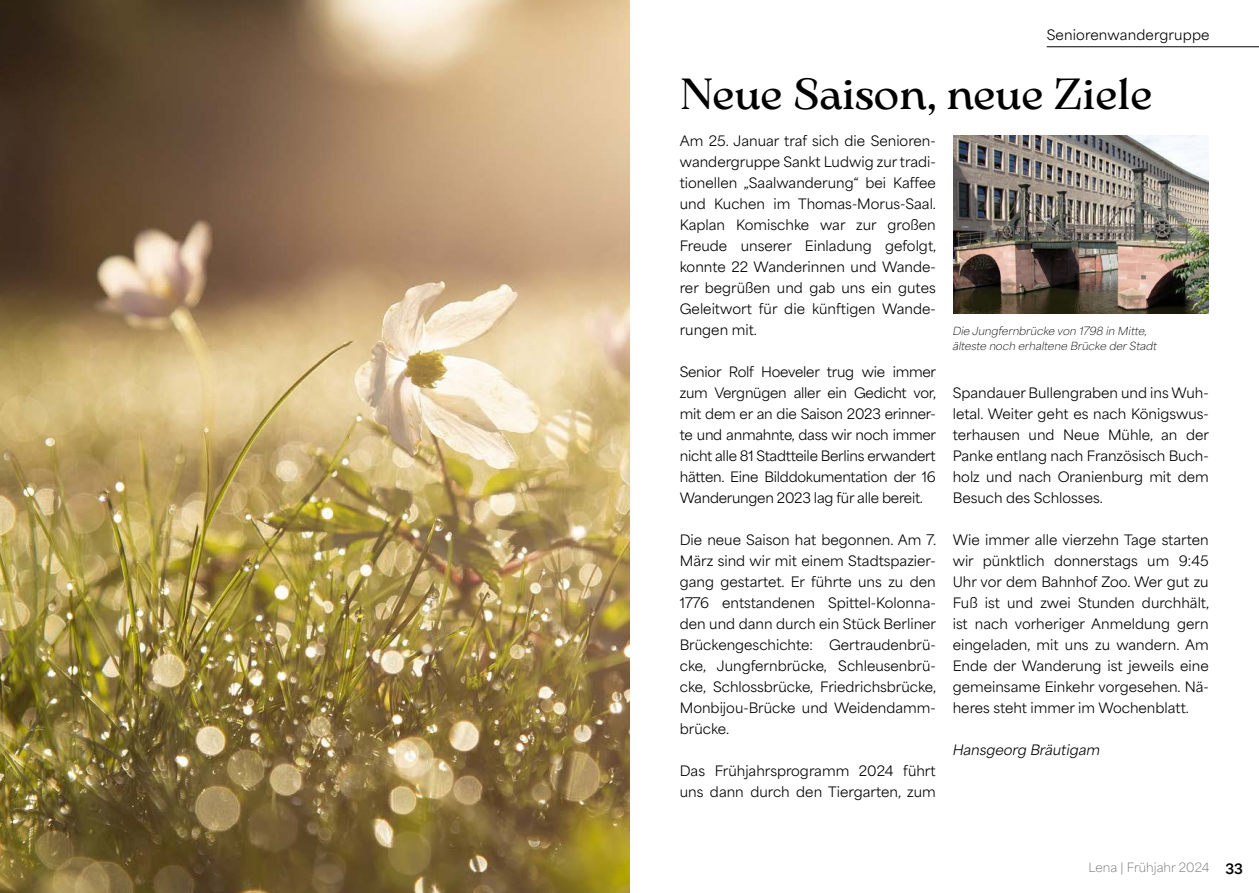
<style>
.page{position:relative;width:1259px;height:893px;background:#fff}
.page>*{position:absolute;margin:0;border:0;box-sizing:border-box;transform-origin:0 0}
.t1{font:43.5px "Arsenica Variable";color:#000}
.t2{font:13.5px/21px "Area Normal";color:#000;text-align:justify}
.t3{font:italic 13.5px "Area Normal";color:#000}
.t4{font:100 12px "Area Normal";color:#706f6f}
.t5{font:italic 100 10.5px/15px "Area Normal";color:#000}
.s1{font-weight:700;font-size:13.5px;color:#000}
</style>
<div class="page">
<hr style="left:629px;top:0;width:1px;height:893px;background:#000">
<hr style="left:1046px;top:47px;width:213px;height:1px;background:#000">
<img style="left:953px;top:135px;width:255px;height:179px">
<img style="left:0;top:0;width:629px;height:893px">
<p class="t2" style="left:1046px;top:22px;width:164px">Seniorenwandergruppe</p>
<h1 class="t1" style="left:680px;top:62px;width:474px">Neue Saison, neue Ziele</h1>
<p class="t2" style="left:680px;top:128px;width:258px">Am 25. Januar traf sich die Senioren&shy;wandergruppe Sankt Ludwig zur tradi&shy;tionellen „Saalwanderung“ bei Kaffee und Kuchen im Thomas-Morus-Saal.<br>Kaplan Komischke war zur großen Freude unserer Einladung gefolgt, konnte 22 Wanderinnen und Wande&shy;rer begrüßen und gab uns ein gutes Geleitwort für die künftigen Wande&shy;rungen mit.</p>
<p class="t2" style="left:680px;top:359px;width:258px">Senior Rolf Hoeveler trug wie immer zum Vergnügen aller ein Gedicht vor, mit dem er an die Saison 2023 erinner&shy;te und anmahnte, dass wir noch immer nicht alle 81 Stadtteile Berlins erwandert hätten. Eine Bilddokumentation der 16<br>Wanderungen 2023 lag für alle bereit.</p>
<p class="t2" style="left:680px;top:527px;width:258px">Die neue Saison hat begonnen. Am 7.<br>März sind wir mit einem Stadtspazier&shy;gang gestartet. Er führte uns zu den 1776 entstandenen Spittel-Kolonna&shy;den und dann durch ein Stück Berliner Brückengeschichte: Gertraudenbrü&shy;cke, Jungfernbrücke, Schleusenbrü&shy;cke, Schlossbrücke, Friedrichsbrücke, Monbijou-Brücke und Weidendamm&shy;brücke.</p>
<p class="t2" style="left:680px;top:758px;width:257px">Das Frühjahrsprogramm 2024 führt uns dann durch den Tiergarten, zum</p>
<p class="t5" style="left:952px;top:322px;width:206px">Die Jungfernbrücke von 1798 in Mitte, älteste noch erhaltene Brücke der Stadt</p>
<p class="t2" style="left:952px;top:380px;width:258px">Spandauer Bullengraben und ins Wuh&shy;letal. Weiter geht es nach Königswus&shy;terhausen und Neue Mühle, an der Panke entlang nach Französisch Buch&shy;holz und nach Oranienburg mit dem Besuch des Schlosses.</p>
<p class="t2" style="left:952px;top:527px;width:258px">Wie immer alle vierzehn Tage starten wir pünktlich donnerstags um 9:45<br>Uhr vor dem Bahnhof Zoo. Wer gut zu Fuß ist und zwei Stunden durchhält, ist nach vorheriger Anmeldung gern eingeladen, mit uns zu wandern. Am Ende der Wanderung ist jeweils eine gemeinsame Einkehr vorgesehen. Nä&shy;heres steht immer im Wochenblatt.</p>
<p class="t3" style="left:952px;top:738px;width:149px">Hansgeorg Bräutigam</p>
<p class="t4" style="left:1088px;top:857px;width:156px">Lena | Frühjahr 2024 <span class="s1">33</span></p>
</div>
